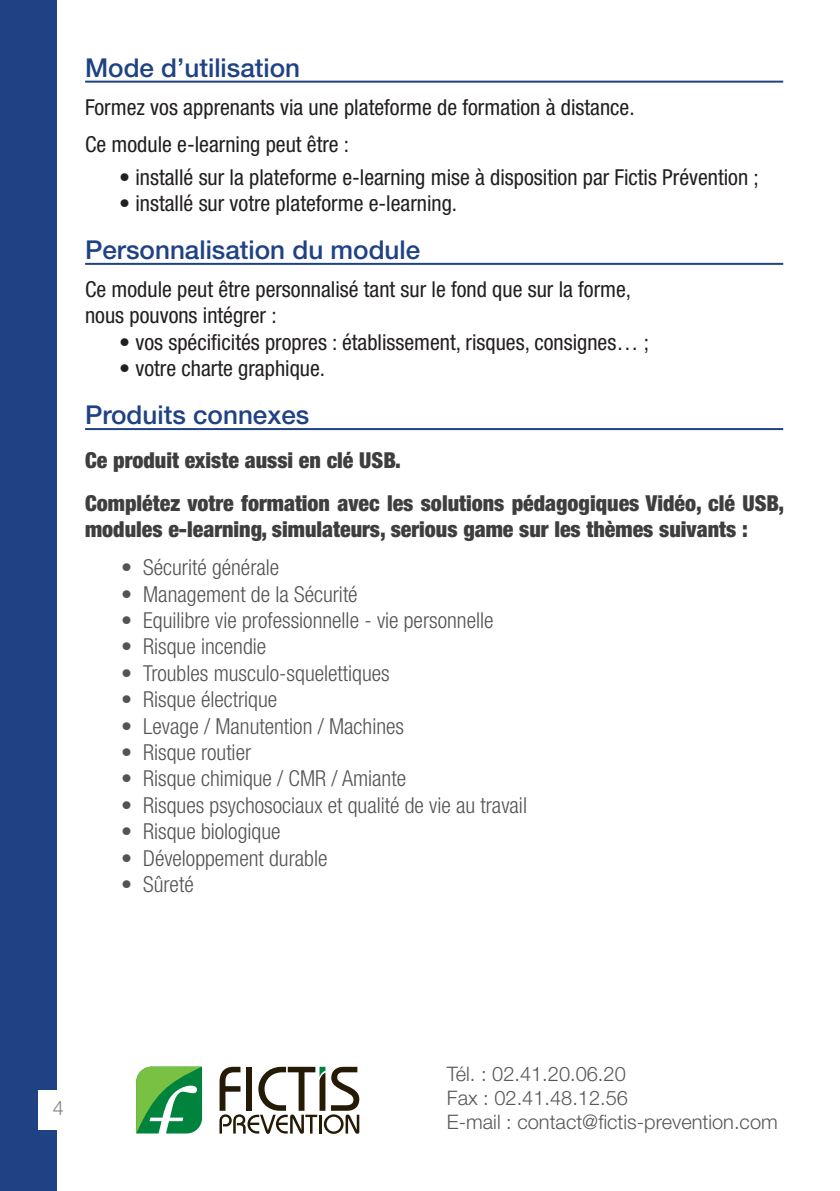
<style>
.page{position:relative;width:840px;height:1191px;background:#fff}
.page>*{position:absolute;margin:0;border:0;box-sizing:border-box;transform-origin:0 0}
.t1{font:500 26px "Helvetica Neue";color:#1f4285}
.t2{font:condensed 22px/37.8px "Helvetica Neue";color:#231f20}
.t3{font:300 condensed 22px "Helvetica Neue";color:#535355}
.t4{font:900 condensed 22px/43.4px "Helvetica Neue LT Std";color:#3e3e3f}
.t5{font:300 20px/24px "Helvetica Neue LT Std";color:#57585a}
.t6{font:300 20px "Helvetica Neue LT Std";color:#808285}
</style>
<div class="page">
<div style="left:0;top:0;width:57px;height:1191px;background:#1f4285"></div>
<div style="left:38px;top:1089px;width:37px;height:40px;background:#fff"></div>
<hr style="left:85px;top:81px;width:697px;height:2px;background:#1f4285">
<hr style="left:85px;top:263px;width:697px;height:2px;background:#1f4285">
<hr style="left:85px;top:428px;width:697px;height:2px;background:#1f4285">
<svg style="left:136px;top:1066px;width:66px;height:67px;background:#4ca959"></svg>
<svg style="left:219px;top:1066px;width:140px;height:67px"></svg>
<p class="t1" style="left:85px;top:52px;width:216px">Mode d’utilisation</p>
<p class="t2" style="left:85px;top:88px;width:550px">Formez vos apprenants via une plateforme de formation à distance.<br>Ce module e-learning peut être :</p>
<p class="t2" style="left:119px;top:158px;width:640px">• installé sur la plateforme e-learning mise à disposition par Fictis Prévention ;</p>
<p class="t2" style="left:119px;top:184px;width:339px">• installé sur votre plateforme e-learning.</p>
<p class="t1" style="left:85px;top:234px;width:336px">Personnalisation du module</p>
<p class="t2" style="left:85px;top:276px;width:547px;line-height:26.4px">Ce module peut être personnalisé tant sur le fond que sur la forme, nous pouvons intégrer :</p>
<p class="t2" style="left:119px;top:323px;width:531px">• vos spécificités propres : établissement, risques, consignes… ;</p>
<p class="t2" style="left:119px;top:349px;width:207px">• votre charte graphique.</p>
<p class="t1" style="left:85px;top:399px;width:225px">Produits connexes</p>
<p class="t4" style="left:85px;top:438px;width:700px">Ce produit existe aussi en clé USB.<br>Complétez votre formation avec les solutions pédagogiques Vidéo, clé USB,</p>
<p class="t4" style="left:85px;top:507px;width:663px">modules e-learning, simulateurs, serious game sur les thèmes suivants :</p>
<p class="t3" style="left:121px;top:555px;width:159px">• Sécurité générale</p>
<p class="t3" style="left:121px;top:581px;width:238px">• Management de la Sécurité</p>
<p class="t3" style="left:121px;top:607px;width:373px">• Equilibre vie professionnelle - vie personnelle</p>
<p class="t3" style="left:121px;top:634px;width:146px">• Risque incendie</p>
<p class="t3" style="left:121px;top:660px;width:270px">• Troubles musculo-squelettiques</p>
<p class="t3" style="left:121px;top:687px;width:157px">• Risque électrique</p>
<p class="t3" style="left:121px;top:713px;width:284px">• Levage / Manutention / Machines</p>
<p class="t3" style="left:121px;top:739px;width:131px">• Risque routier</p>
<p class="t3" style="left:121px;top:766px;width:286px">• Risque chimique / CMR / Amiante</p>
<p class="t3" style="left:121px;top:792px;width:407px">• Risques psychosociaux et qualité de vie au travail</p>
<p class="t3" style="left:121px;top:819px;width:161px">• Risque biologique</p>
<p class="t3" style="left:121px;top:845px;width:208px">• Développement durable</p>
<p class="t3" style="left:121px;top:871px;width:74px">• Sûreté</p>
<p class="t6" style="left:53px;top:1095px;width:13px">4</p>
<p class="t5" style="left:446px;top:1061px;width:332px">Tél. : 02.41.20.06.20<br>Fax : 02.41.48.12.56<br>E-mail : contact@fictis-prevention.com</p>
</div>
